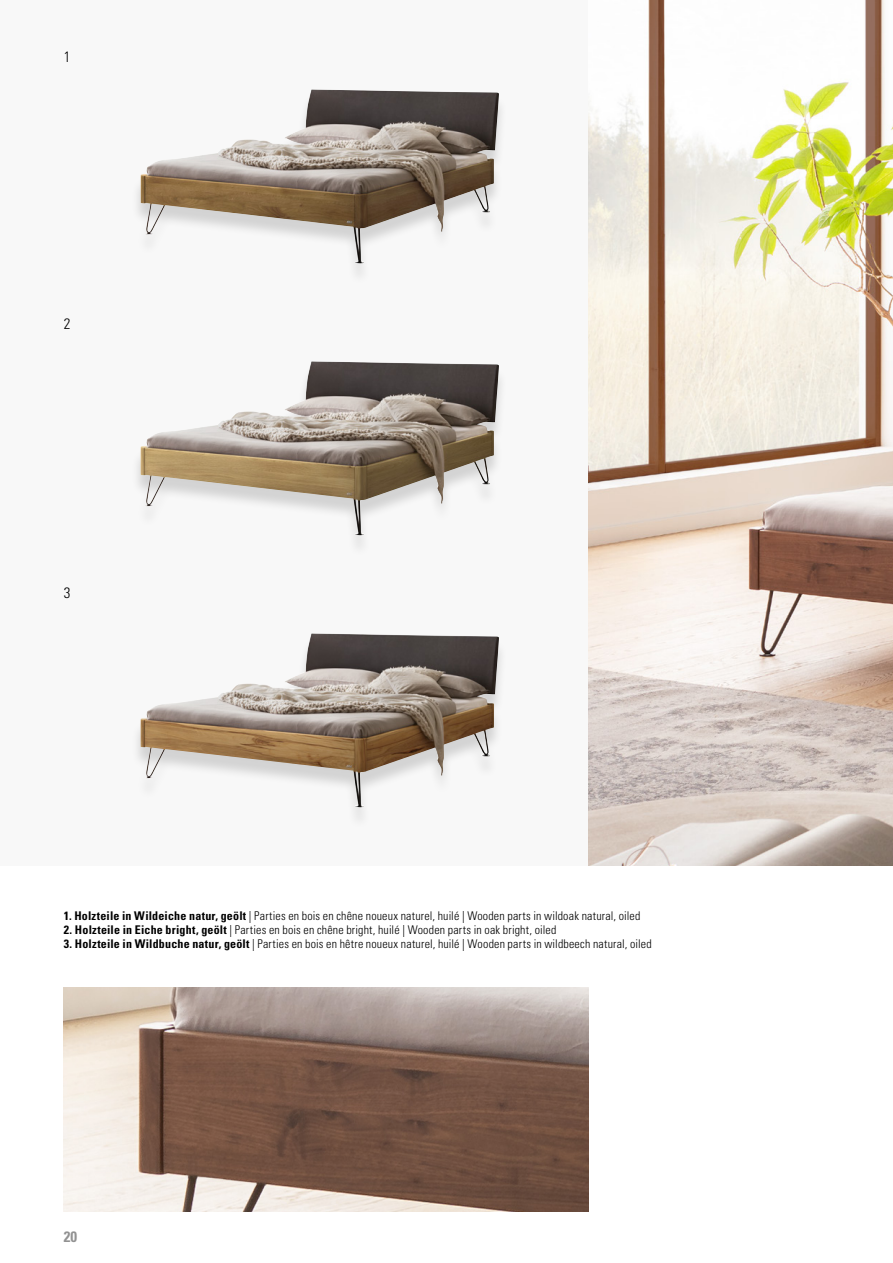
<style>
.page{position:relative;width:893px;height:1263px;background:#fff}
.page>*{position:absolute;margin:0;border:0;box-sizing:border-box;transform-origin:0 0}
.t1{font:300 condensed 15px "Univers LT Std";color:#000}
.t2{font:700 condensed 15px "Univers LT Std";color:#929292}
._04_Subtitle_8pt{font:300 condensed 12px "Univers LT Std";letter-spacing:.015em;color:#000}
.s1{font-weight:700}
</style>
<div class="page">
<div style="left:0;top:0;width:588px;height:865px;background:#f8f8f8"></div>
<img style="left:588px;top:0;width:305px;height:865px">
<img style="left:141px;top:638px;width:358px;height:170px">
<div style="left:131px;top:93px;width:377px;height:192px;background:#000;opacity:.15"></div>
<img style="left:141px;top:103px;width:355px;height:161px">
<div style="left:131px;top:365px;width:377px;height:192px;background:#000;opacity:.15"></div>
<img style="left:141px;top:375px;width:355px;height:161px">
<img style="left:64px;top:987px;width:524px;height:225px">
<p class="t1" style="left:64px;top:48px;width:8px">1</p>
<p class="t1" style="left:64px;top:315px;width:8px">2</p>
<p class="t1" style="left:64px;top:583px;width:8px">3</p>
<p class="_04_Subtitle_8pt" style="left:64px;top:908px;width:578px"><span class="s1">1. Holzteile in Wildeiche natur, geölt</span> | Parties en bois en chêne noueux naturel, huilé | Wooden parts in wildoak natural, oiled</p>
<p class="_04_Subtitle_8pt" style="left:64px;top:922px;width:494px"><span class="s1">2. Holzteile in Eiche bright, geölt</span> | Parties en bois en chêne bright, huilé | Wooden parts in oak bright, oiled</p>
<p class="_04_Subtitle_8pt" style="left:64px;top:937px;width:589px"><span class="s1">3. Holzteile in Wildbuche natur, geölt</span> | Parties en bois en hêtre noueux naturel, huilé | Wooden parts in wildbeech natural, oiled</p>
<p class="t2" style="left:64px;top:1227px;width:15px">20</p>
</div>
